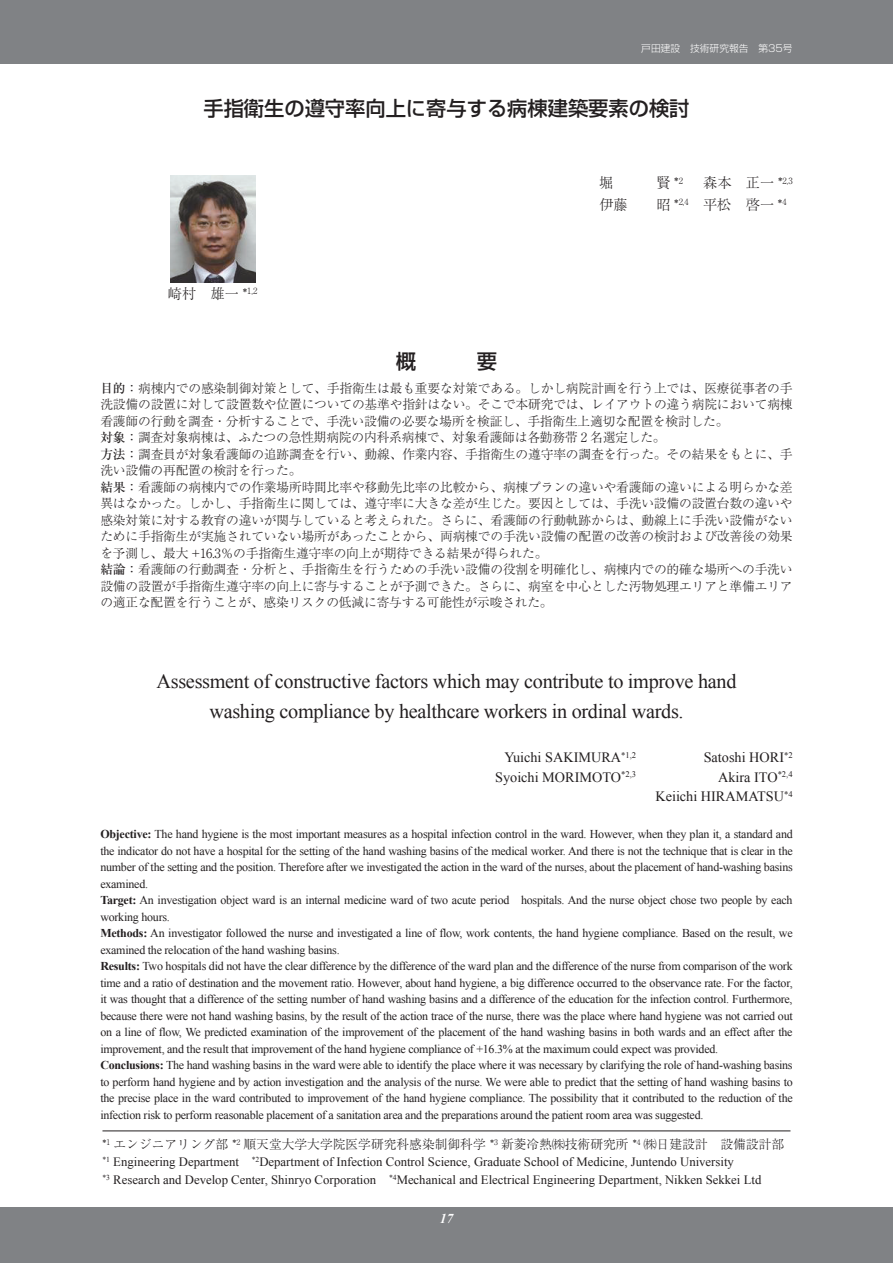
<style>
.page{position:relative;width:893px;height:1263px;background:#fff}
.page>*{position:absolute;margin:0;border:0;box-sizing:border-box;transform-origin:0 0}
.t1{font:20.25px/30px "Times New Roman";letter-spacing:-.015em;color:#231f20;text-align:center}
.t2{font:500 20.25px "Shin Go Pro";color:#231f20}
.t3{font:14.25px/19.5px "Times New Roman";color:#231f20;text-align:right}
.t4{font:300 14.25px/21.3px "Ryumin Pro";color:#231f20}
.t5{font:italic 700 13.5px "Times New Roman";color:#fff}
.t6{font:300 12.75px/16.5px "Ryumin Pro";letter-spacing:-.015em;color:#231f20}
.t7{font:12.75px/18px "Times New Roman";color:#231f20}
.t8{font:12px/16.5px "Times New Roman";letter-spacing:-.02em;color:#231f20}
.t9{font:300 9.75px "Shin Go Pro";color:#fff}
.s1{font-weight:500}
.s2{font-weight:700}
</style>
<div class="page">
<div style="left:0;top:0;width:893px;height:63px;background:#808285"></div>
<div style="left:0;top:1208px;width:893px;height:55px;background:#808285"></div>
<img style="left:170px;top:176px;width:85px;height:106px">
<hr style="left:102px;top:1131px;width:688px;height:1px;background:#231f20">
<p class="t9" style="left:641px;top:40px;width:153px">戸田建設　技術研究報告　第35号</p>
<h1 class="t2" style="left:203px;top:91px;width:488px">手指衛生の遵守率向上に寄与する病棟建築要素の検討</h1>
<p class="t4" style="left:168px;top:281px;width:91px">崎村　雄一 *<sup>1,2</sup></p>
<p class="t4" style="left:599px;top:171px;width:195px">堀　　　賢 *<sup>2</sup> 　森本　正一 *<sup>2,3</sup>伊藤　　昭 *<sup>2,4</sup>　平松　啓一 *<sup>4</sup></p>
<p class="t6" style="left:100px;top:378px;width:694px"><span class="s1">目的：</span>病棟内での感染制御対策として、手指衛生は最も重要な対策である。しかし病院計画を行う上では、医療従事者の手洗設備の設置に対して設置数や位置についての基準や指針はない。そこで本研究では、レイアウトの違う病院において病棟看護師の行動を調査・分析することで、手洗い設備の必要な場所を検証し、手指衛生上適切な配置を検討した。<br><span class="s1">対象：</span>調査対象病棟は、ふたつの急性期病院の内科系病棟で、対象看護師は各勤務帯 2 名選定した。<br><span class="s1">方法：</span>調査員が対象看護師の追跡調査を行い、動線、作業内容、手指衛生の遵守率の調査を行った。その結果をもとに、手洗い設備の再配置の検討を行った。<br><span class="s1">結果：</span>看護師の病棟内での作業場所時間比率や移動先比率の比較から、病棟プランの違いや看護師の違いによる明らかな差異はなかった。しかし、手指衛生に関しては、遵守率に大きな差が生じた。要因としては、手洗い設備の設置台数の違いや感染対策に対する教育の違いが関与していると考えられた。さらに、看護師の行動軌跡からは、動線上に手洗い設備がないために手指衛生が実施されていない場所があったことから、両病棟での手洗い設備の配置の改善の検討および改善後の効果を予測し、最大 +16.3％の手指衛生遵守率の向上が期待できる結果が得られた。<br><span class="s1">結論：</span>看護師の行動調査・分析と、手指衛生を行うための手洗い設備の役割を明確化し、病棟内での的確な場所への手洗い設備の設置が手指衛生遵守率の向上に寄与することが予測できた。さらに、病室を中心とした汚物処理エリアと準備エリアの適正な配置を行うことが、感染リスクの低減に寄与する可能性が示唆された。</p>
<h1 class="t1" style="left:157px;top:666px;width:581px">Assessment of constructive factors which may contribute to improve hand washing compliance by healthcare workers in ordinal wards.</h1>
<p class="t3" style="left:504px;top:747px;width:133px">Yuichi SAKIMURA<sup>*1,2</sup></p>
<p class="t3" style="left:704px;top:747px;width:90px">Satoshi HORI<sup>*2</sup></p>
<p class="t3" style="left:495px;top:767px;width:142px">Syoichi MORIMOTO<sup>*2,3</sup></p>
<p class="t3" style="left:655px;top:767px;width:139px">Akira ITO<sup>*2,4<br></sup>Keiichi HIRAMATSU<sup>*4</sup></p>
<p class="t8" style="left:100px;top:826px;width:694px"><span class="s2">Objective:</span> The hand hygiene is the most important measures as a hospital infection control in the ward. However, when they plan it, a standard and the indicator do not have a hospital for the setting of the hand washing basins of the medical worker. And there is not the technique that is clear in the number of the setting and the position. Therefore after we investigated the action in the ward of the nurses, about the placement of hand-washing basins examined.<br><span class="s2">Target:</span> An investigation object ward is an internal medicine ward of two acute period hospitals. And the nurse object chose two people by each working hours.<br><span class="s2">Methods:</span> An investigator followed the nurse and investigated a line of flow, work contents, the hand hygiene compliance. Based on the result, we examined the relocation of the hand washing basins.<br><span class="s2">Results:</span> Two hospitals did not have the clear difference by the difference of the ward plan and the difference of the nurse from comparison of the work time and a ratio of destination and the movement ratio. However, about hand hygiene, a big difference occurred to the observance rate. For the factor, it was thought that a difference of the setting number of hand washing basins and a difference of the education for the infection control. Furthermore, because there were not hand washing basins, by the result of the action trace of the nurse, there was the place where hand hygiene was not carried out on a line of flow, We predicted examination of the improvement of the placement of the hand washing basins in both wards and an effect after the improvement, and the result that improvement of the hand hygiene compliance of +16.3% at the maximum could expect was provided.<br><span class="s2">Conclusions:</span> The hand washing basins in the ward were able to identify the place where it was necessary by clarifying the role of hand-washing basins to perform hand hygiene and by action investigation and the analysis of the nurse. We were able to predict that the setting of hand washing basins to the precise place in the ward contributed to improvement of the hand hygiene compliance. The possibility that it contributed to the reduction of the infection risk to perform reasonable placement of a sanitation area and the preparations around the patient room area was suggested.</p>
<p class="t6" style="left:102px;top:1135px;width:683px">*<sup>1</sup> エンジニアリング部 *<sup>2</sup> 順天堂大学大学院医学研究科感染制御科学 *<sup>3</sup> 新菱冷熱㈱技術研究所 *<sup>4</sup> ㈱日建設計　設備設計部</p>
<p class="t7" style="left:102px;top:1153px;width:660px"><sup>*1</sup> Engineering Department <sup>*2</sup>Department of Infection Control Science, Graduate School of Medicine, Juntendo University<br><sup>*3</sup> Research and Develop Center, Shinryo Corporation <sup>*4</sup>Mechanical and Electrical Engineering Department, Nikken Sekkei Ltd</p>
<p class="t5" style="left:440px;top:1209px;width:15px">17</p>
</div>
